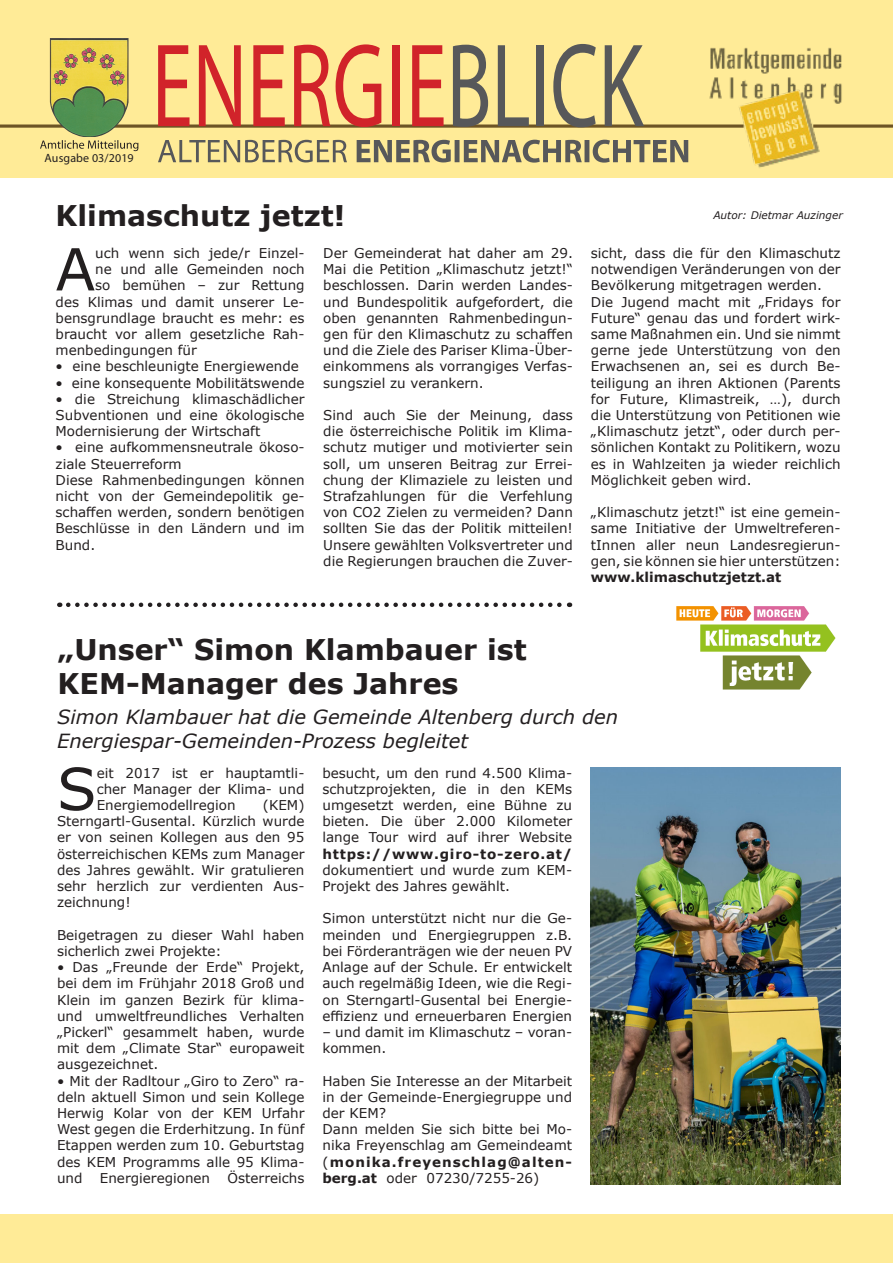
<style>
.page{position:relative;width:893px;height:1263px;background:#fff}
.page>*{position:absolute;margin:0;border:0;box-sizing:border-box;transform-origin:0 0}
.t1{font:120px "Myriad Pro";color:#d1232a;scale:.69 1}
.Text_neu{font:58.05px "Verdana";color:#231f20}
.Überschrift{font:700 28.5px "Verdana";color:#231f20}
.Unterüberschrift{font:italic 19.5px "Verdana";color:#231f20}
.Text{font:13.5px/16.2px "Verdana";color:#231f20;text-align:justify}
.Text_neu-2{font:13.5px/16.2px "Verdana";color:#231f20;text-align:justify}
.t2{font:12px "Myriad Pro";letter-spacing:.01em;color:#231f20}
.Autor{font:italic 10.5px "Verdana";color:#231f20}
.s1{color:#57585a}
.s2{font-weight:700}
</style>
<div class="page">
<div style="left:0;top:0;width:893px;height:177px;background:#ffeb97"></div>
<svg style="left:0;top:124px;width:69px;height:4px"></svg>
<svg style="left:853px;top:124px;width:40px;height:4px"></svg>
<svg style="left:113px;top:124px;width:588px;height:4px;background:#8a733c"></svg>
<svg style="left:158px;top:140px;width:530px;height:23px"></svg>
<img style="left:701px;top:47px;width:152px;height:121px">
<img style="left:50px;top:38px;width:17px;height:92px">
<svg style="left:40px;top:140px;width:98px;height:11px"></svg>
<div style="left:0;top:1215px;width:893px;height:48px;background:#ffeb97"></div>
<img style="left:591px;top:767px;width:249px;height:417px">
<svg style="left:68px;top:602px;width:502px;height:5px"></svg>
<img style="left:676px;top:606px;width:160px;height:84px">
<p class="t2" style="left:45px;top:151px;width:91px">Ausgabe 03/2019</p>
<p class="t1" style="left:152px;top:12px;width:714px">ENERGIE<span class="s1">BLICK</span></p>
<p class="Überschrift" style="left:56px;top:195px;width:291px">Klimaschutz jetzt!</p>
<p class="Text_neu" style="left:56px;top:229px;width:41px">A</p>
<p class="Text_neu-2" style="left:95px;top:245px;width:211px">uch wenn sich jede/r Einzel-</p>
<p class="Text" style="left:323px;top:245px;width:251px">Der Gemeinderat hat daher am 29.<br>Mai die Petition „Klimaschutz jetzt!“ beschlossen. Darin werden Landes&shy;und Bundespolitik aufgefordert, die oben genannten Rahmenbedingun&shy;gen für den Klimaschutz zu schaffen und die Ziele des Pariser Klima-Über&shy;einkommens als vorrangiges Verfas&shy;sungsziel zu verankern.</p>
<p class="Text" style="left:323px;top:407px;width:251px">Sind auch Sie der Meinung, dass die österreichische Politik im Klima&shy;schutz mutiger und motivierter sein soll, um unseren Beitrag zur Errei&shy;chung der Klimaziele zu leisten und Strafzahlungen für die Verfehlung von CO2 Zielen zu vermeiden? Dann sollten Sie das der Politik mitteilen!<br>Unsere gewählten Volksvertreter und die Regierungen brauchen die Zuver-</p>
<p class="Text_neu-2" style="left:95px;top:261px;width:211px">ne und alle Gemeinden noch</p>
<p class="Text_neu-2" style="left:95px;top:277px;width:211px">so bemühen – zur Rettung</p>
<p class="Text_neu-2" style="left:56px;top:293px;width:251px">des Klimas und damit unserer Le-</p>
<p class="Text_neu-2" style="left:56px;top:310px;width:251px">bensgrundlage braucht es mehr: es</p>
<p class="Text_neu-2" style="left:56px;top:326px;width:251px">braucht vor allem gesetzliche Rah-</p>
<p class="Text_neu-2" style="left:56px;top:342px;width:143px">menbedingungen für</p>
<p class="Text" style="left:56px;top:358px;width:245px">• eine beschleunigte Energiewende</p>
<p class="Text" style="left:56px;top:374px;width:251px">• eine konsequente Mobilitätswende</p>
<p class="Text" style="left:56px;top:391px;width:251px">• die Streichung klimaschädlicher Subventionen und eine ökologische Modernisierung der Wirtschaft</p>
<p class="Text" style="left:56px;top:439px;width:251px">• eine aufkommensneutrale ökoso&shy;ziale Steuerreform</p>
<p class="Text" style="left:56px;top:472px;width:251px">Diese Rahmenbedingungen können nicht von der Gemeindepolitik ge&shy;schaffen werden, sondern benötigen Beschlüsse in den Ländern und im Bund.</p>
<p class="Autor" style="left:713px;top:208px;width:131px">Autor: Dietmar Auzinger</p>
<p class="Text" style="left:591px;top:245px;width:251px">sicht, dass die für den Klimaschutz notwendigen Veränderungen von der Bevölkerung mitgetragen werden.</p>
<p class="Text" style="left:591px;top:293px;width:251px">Die Jugend macht mit „Fridays for Future“ genau das und fordert wirk&shy;same Maßnahmen ein. Und sie nimmt gerne jede Unterstützung von den Erwachsenen an, sei es durch Be&shy;teiligung an ihren Aktionen (Parents for Future, Klimastreik, …), durch die Unterstützung von Petitionen wie „Klimaschutz jetzt“, oder durch per&shy;sönlichen Kontakt zu Politikern, wozu es in Wahlzeiten ja wieder reichlich Möglichkeit geben wird.</p>
<p class="Text" style="left:591px;top:504px;width:251px">„Klimaschutz jetzt!“ ist eine gemein&shy;same Initiative der Umweltreferen&shy;tInnen aller neun Landesregierun&shy;gen, sie können sie hier unterstützen: <span class="s2">www.klimaschutzjetzt.at</span></p>
<p class="Überschrift" style="left:58px;top:629px;width:471px">„Unser“ Simon Klambauer ist</p>
<p class="Überschrift" style="left:58px;top:663px;width:402px">KEM-Manager des Jahres</p>
<p class="Unterüberschrift" style="left:57px;top:704px;width:563px">Simon Klambauer hat die Gemeinde Altenberg durch den</p>
<p class="Unterüberschrift" style="left:57px;top:727px;width:413px">Energiespar-Gemeinden-Prozess begleitet</p>
<p class="Text" style="left:322px;top:764px;width:251px">besucht, um den rund 4.500 Klima&shy;schutzprojekten, die in den KEMs umgesetzt werden, eine Bühne zu bieten. Die über 2.000 Kilometer lange Tour wird auf ihrer Website <span class="s2">https://www.giro-to-zero.at/ </span>dokumentiert und wurde zum KEM-Projekt des Jahres gewählt.</p>
<p class="Text" style="left:322px;top:910px;width:251px">Simon unterstützt nicht nur die Ge&shy;meinden und Energiegruppen z.B. bei Förderanträgen wie der neuen PV Anlage auf der Schule. Er entwickelt auch regelmäßig Ideen, wie die Regi&shy;on Sterngartl-Gusental bei Energie&shy;effizienz und erneuerbaren Energien</p>
<p class="Text" style="left:322px;top:1024px;width:251px">– und damit im Klimaschutz – voran&shy;kommen.</p>
<p class="Text" style="left:322px;top:1072px;width:251px">Haben Sie Interesse an der Mitarbeit in der Gemeinde-Energiegruppe und der KEM?</p>
<p class="Text" style="left:322px;top:1121px;width:251px">Dann melden Sie sich bitte bei Mo&shy;nika Freyenschlag am Gemeindeamt (<span class="s2">monika.freyenschlag@alten&shy;berg.at</span> oder 07230/7255-26)</p>
<p class="Text_neu" style="left:57px;top:749px;width:41px">S</p>
<p class="Text_neu-2" style="left:97px;top:764px;width:209px">eit 2017 ist er hauptamtli&shy;cher Manager der Klima- und Energiemodellregion</p>
<p class="Text_neu-2" style="left:57px;top:797px;width:249px;text-indent:206px">(KEM)<br>Sterngartl-Gusental. Kürzlich wurde er von seinen Kollegen aus den 95 österreichischen KEMs zum Manager des Jahres gewählt. Wir gratulieren sehr herzlich zur verdienten Aus&shy;zeichnung!</p>
<p class="Text" style="left:57px;top:926px;width:249px">Beigetragen zu dieser Wahl haben sicherlich zwei Projekte:</p>
<p class="Text" style="left:57px;top:959px;width:249px">• Das „Freunde der Erde“ Projekt, bei dem im Frühjahr 2018 Groß und Klein im ganzen Bezirk für klima&shy;und umweltfreundliches Verhalten „Pickerl“ gesammelt haben, wurde mit dem „Climate Star“ europaweit ausgezeichnet.</p>
<p class="Text" style="left:57px;top:1072px;width:249px">• Mit der Radltour „Giro to Zero“ ra&shy;deln aktuell Simon und sein Kollege Herwig Kolar von der KEM Urfahr West gegen die Erderhitzung. In fünf Etappen werden zum 10. Geburtstag des KEM Programms alle 95 Klima&shy;und</p>
<p class="Text" style="left:100px;top:1169px;width:112px">Energieregionen</p>
<p class="Text" style="left:228px;top:1169px;width:78px">Österreichs</p>
</div>
